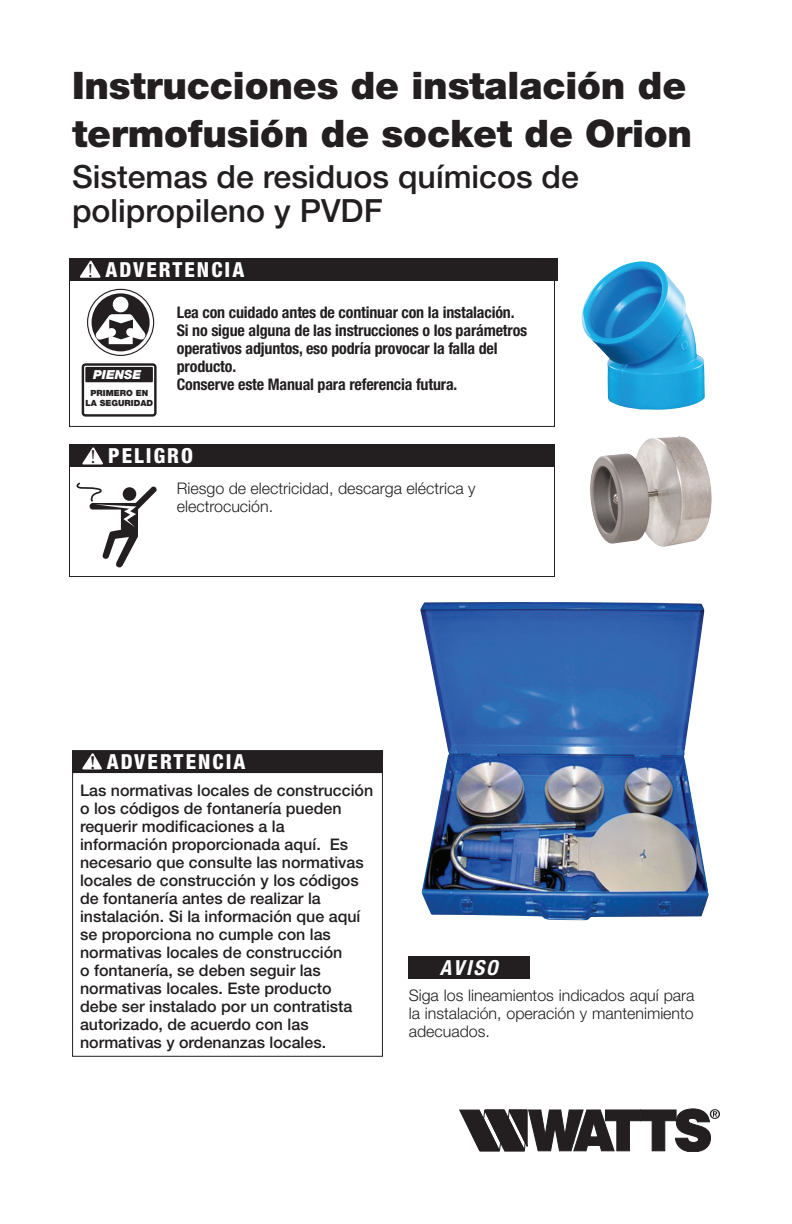
<style>
.page{position:relative;width:792px;height:1224px;background:#fff}
.page>*{position:absolute;margin:0;border:0;box-sizing:border-box;transform-origin:0 0}
.I_Head{font:900 38px/48px "Helvetica Neue LT Std";letter-spacing:-.005em;color:#231f20}
._2_Head{font:500 32px/34px "Helvetica Neue LT Std";color:#231f20}
.t1{font:800 condensed 20.8px "Helvetica Neue LT Std";letter-spacing:.1em;color:#fff}
.t2{font:italic 700 condensed 20.8px "Helvetica Neue LT Std";letter-spacing:.1em;color:#fff}
.t3{font:19.4px "Minion Pro";color:#231f20}
.t4{font:19.4px "Minion Pro Semibold Subh";color:#231f20}
.t5{font:500 16px/18px "Helvetica Neue LT Std";color:#231f20}
.t6{font:700 condensed 16px/18px "Helvetica Neue LT Std";letter-spacing:-.01em;color:#231f20}
.t7{font:300 16px/18px "Helvetica Neue LT Std";color:#231f20;text-align:justify}
.t8{font:italic 900 12.4px "Helvetica Neue LT Std";color:#fff}
.t9{font:900 8.6px/9.8px "Helvetica Neue LT Std";color:#231f20;text-align:center}
</style>
<div class="page">
<svg style="left:460px;top:1108px;width:260px;height:44px"></svg>
<div style="left:72px;top:751px;width:311px;height:22px;background:#231f20"></div>
<svg style="left:82px;top:753px;width:20px;height:16px"></svg>
<div style="left:72px;top:750px;width:311px;height:307px;border:1px solid #231f20"></div>
<div style="left:408px;top:956px;width:122px;height:23px;background:#231f20"></div>
<div style="left:69px;top:258px;width:488px;height:22px;background:#231f20"></div>
<svg style="left:80px;top:260px;width:21px;height:18px"></svg>
<div style="left:82px;top:363px;width:75px;height:54px;border:2px solid #231f20;border-radius:3px"></div>
<div style="left:86px;top:368px;width:66px;height:13px;background:#231f20"></div>
<div style="left:85px;top:367px;width:68px;height:15px;border:2px solid #231f20"></div>
<svg style="left:87px;top:289px;width:67px;height:67px"></svg>
<div style="left:88px;top:290px;width:65px;height:65px;border:3px solid #fff;border-radius:50%"></div>
<div style="left:113px;top:297px;width:15px;height:15px;background:#fff;border-radius:50%"></div>
<svg style="left:95px;top:314px;width:51px;height:30px"></svg>
<div style="left:69px;top:258px;width:486px;height:169px;border:1px solid #231f20"></div>
<div style="left:69px;top:444px;width:486px;height:23px;background:#231f20"></div>
<div style="left:69px;top:445px;width:486px;height:132px;border:1px solid #231f20"></div>
<svg style="left:76px;top:482px;width:81px;height:86px"></svg>
<div style="left:74px;top:444px;width:122px;height:23px;background:#231f20"></div>
<svg style="left:82px;top:447px;width:21px;height:17px"></svg>
<img style="left:420px;top:602px;width:289px;height:318px">
<img style="left:590px;top:436px;width:122px;height:111px">
<img style="left:582px;top:261px;width:123px;height:149px">
<p class="I_Head" style="left:72px;top:61px;width:622px">Instrucciones de instalación de termofusión de socket de Orion</p>
<p class="_2_Head" style="left:72px;top:160px;width:508px">Sistemas de residuos químicos de polipropileno y PVDF</p>
<p class="t3" style="left:88px;top:257px;width:7px">!</p>
<p class="t1" style="left:106px;top:256px;width:140px">ADVERTENCIA</p>
<p class="t6" style="left:177px;top:303px;width:352px">Lea con cuidado antes de continuar con la instalación.<br>Si no sigue alguna de las instrucciones o los parámetros operativos adjuntos, eso podría provocar la falla del producto.<br>Conserve este Manual para referencia futura.</p>
<p class="t8" style="left:93px;top:367px;width:50px">PIENSE</p>
<p class="t9" style="left:86px;top:388px;width:69px">PRIMERO EN<br>LA SEGURIDAD</p>
<p class="t3" style="left:90px;top:444px;width:7px">!</p>
<p class="t1" style="left:108px;top:443px;width:87px">PELIGRO</p>
<p class="t7" style="left:177px;top:479px;width:300px">Riesgo de electricidad, descarga eléctrica y electrocución.</p>
<p class="t4" style="left:90px;top:751px;width:7px">!</p>
<p class="t1" style="left:107px;top:749px;width:140px">ADVERTENCIA</p>
<p class="t5" style="left:80px;top:781px;width:295px">Las normativas locales de construcción o los códigos de fontanería pueden requerir modificaciones a la información proporcionada aquí. Es necesario que consulte las normativas locales de construcción y los códigos de fontanería antes de realizar la instalación. Si la información que aquí se proporciona no cumple con las normativas locales de construcción<br>o fontanería, se deben seguir las normativas locales. Este producto<br>debe ser instalado por un contratista autorizado, de acuerdo con las normativas y ordenanzas locales.</p>
<p class="t2" style="left:440px;top:955px;width:60px">AVISO</p>
<p class="t7" style="left:409px;top:986px;width:287px">Siga los lineamientos indicados aquí para la instalación, operación y mantenimiento adecuados.</p>
</div>
